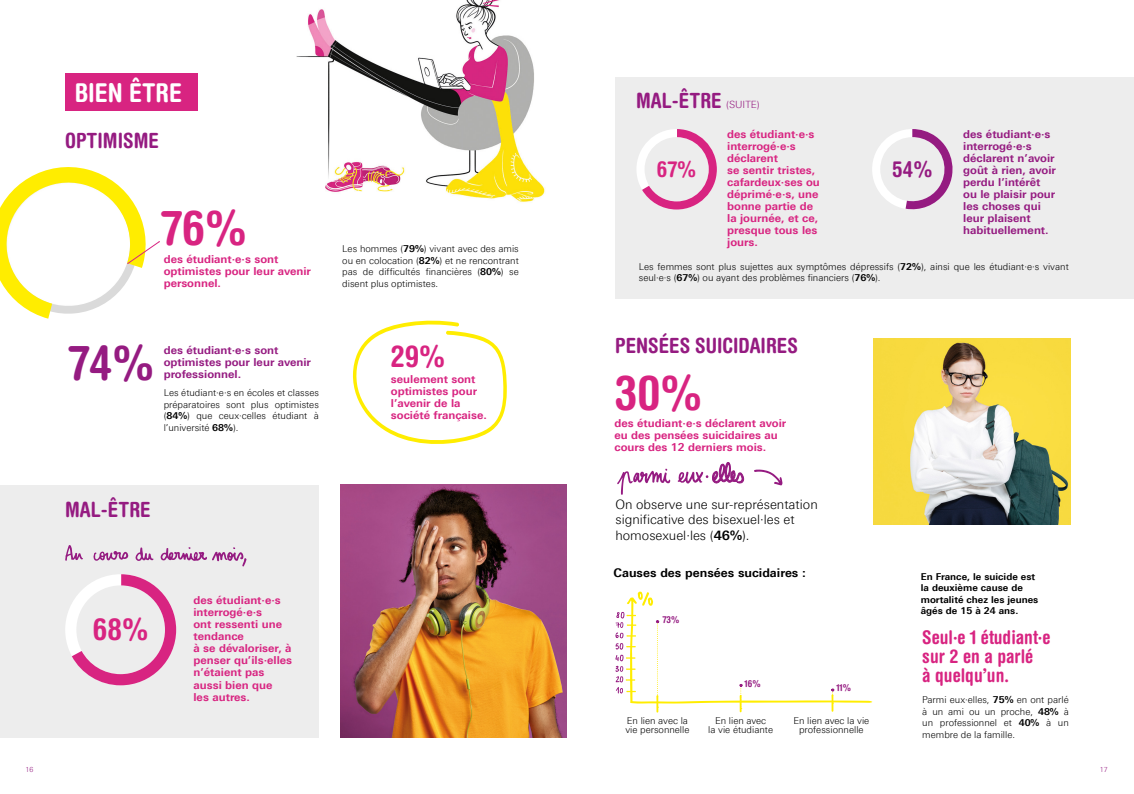
<style>
.page{position:relative;width:1134px;height:794px;background:#fff}
.page>*{position:absolute;margin:0;border:0;box-sizing:border-box;transform-origin:0 0}
.t1{font:700 condensed 48px "Helvetica Rounded LT Std";color:#d82481}
.t2{font:700 condensed 48px "Helvetica Rounded LT Std";color:#951b81}
.t3{font:700 condensed 30.3px "Helvetica Rounded LT Std";color:#d82481}
.t4{font:700 condensed 30px "Helvetica Rounded LT Std";color:#d82481}
.t5{font:700 condensed 26px "Helvetica Rounded LT Std";color:#fff}
.t6{font:700 condensed 22px "Helvetica Rounded LT Std";color:#d82481}
.t7{font:700 condensed 22px "Helvetica Rounded LT Std";color:#951b81}
.t8{font:700 condensed 21px "Helvetica Rounded LT Std";color:#951b81}
.t9{font:700 condensed 18.9px/18.9px "Helvetica Rounded LT Std";color:#d82481}
.t10{font:300 13px/15.6px "Univers Next W01";color:#000}
.t11{font:700 12px "Univers Next W01";color:#000}
.t12{font:700 11px/12px "Univers Next W01";color:#d82481}
.t13{font:700 11px/12px "Univers Next W01";color:#951b81}
.t14{font:300 9.5px/11.4px "Univers Next W01";color:#000;text-align:justify}
.t15{font:700 9.5px/11.4px "Univers Next W01";color:#000}
.t16{font:700 condensed 9.5px "Helvetica Rounded LT Std";color:#951b81}
.t17{font:300 7px "Univers Next W01";color:#951b81}
.s1{font-weight:700}
.s2{font-family:"Univers Next W01";font-weight:300;font-stretch:normal;font-size:10px}
</style>
<div class="page">
<div style="left:65px;top:73px;width:132px;height:37px;background:#d82481"></div>
<svg style="left:0;top:167px;width:160px;height:152px"></svg>
<img style="left:296px;top:0;width:249px;height:202px">
<svg style="left:353px;top:320px;width:154px;height:124px"></svg>
<div style="left:0;top:485px;width:319px;height:252px;background:#ededed"></div>
<div style="left:615px;top:77px;width:519px;height:222px;background:#ededed"></div>
<svg style="left:93px;top:551px;width:35px;height:10px"></svg>
<svg style="left:65px;top:545px;width:18px;height:16px"></svg>
<svg style="left:135px;top:547px;width:18px;height:14px"></svg>
<svg style="left:160px;top:547px;width:87px;height:19px"></svg>
<img style="left:340px;top:485px;width:227px;height:252px">
<svg style="left:65px;top:574px;width:111px;height:111px"></svg>
<svg style="left:637px;top:129px;width:80px;height:80px"></svg>
<svg style="left:872px;top:129px;width:81px;height:81px"></svg>
<img style="left:874px;top:339px;width:197px;height:185px">
<svg style="left:617px;top:469px;width:53px;height:26px"></svg>
<svg style="left:754px;top:469px;width:28px;height:16px"></svg>
<svg style="left:615px;top:591px;width:258px;height:121px"></svg>
<svg style="left:678px;top:462px;width:66px;height:22px"></svg>
<h3 class="t5" style="left:75px;top:77px;width:109px">BIEN ÊTRE</h3>
<h3 class="t8" style="left:65px;top:128px;width:95px">OPTIMISME</h3>
<h1 class="t1" style="left:161px;top:199px;width:88px">76%</h1>
<p class="t12" style="left:164px;top:253px;width:149px">des étudiant·e·s sont optimistes pour leur avenir personnel.</p>
<h1 class="t2" style="left:68px;top:333px;width:88px">74%</h1>
<p class="t13" style="left:164px;top:344px;width:149px">des étudiant·e·s sont optimistes pour leur avenir professionnel.</p>
<p class="t14" style="left:164px;top:387px;width:157px">Les étudiant·e·s en écoles et classes préparatoires sont plus optimistes (<span class="s1">84%</span>) que ceux·celles étudiant à l’université <span class="s1">68%</span>).</p>
<p class="t14" style="left:342px;top:243px;width:178px">Les hommes (<span class="s1">79%</span>) vivant avec des amis ou en colocation (<span class="s1">82%</span>) et ne rencontrant pas de difficultés financières (<span class="s1">80%</span>) se disent plus optimistes.</p>
<h3 class="t4" style="left:390px;top:337px;width:56px">29%</h3>
<p class="t12" style="left:391px;top:372px;width:97px">seulement sont optimistes pour l’avenir de la société française.</p>
<h3 class="t8" style="left:65px;top:496px;width:87px">MAL-ÊTRE</h3>
<h2 class="t3" style="left:93px;top:610px;width:57px">68%</h2>
<p class="t12" style="left:193px;top:594px;width:100px">des étudiant·e·s interrogé·e·s<br>ont ressenti une tendance<br>à se dévaloriser, à penser qu’ils·elles n’étaient pas aussi bien que<br>les autres.</p>
<h3 class="t8" style="left:636px;top:88px;width:125px">MAL-ÊTRE <span class="s2">(SUITE)</span></h3>
<p class="t13" style="left:963px;top:127px;width:94px">des étudiant·e·s interrogé·e·s déclarent n’avoir goût à rien, avoir perdu l’intérêt ou le plaisir pour les choses qui leur plaisent habituellement.</p>
<p class="t14" style="left:639px;top:261px;width:431px">Les femmes sont plus sujettes aux symptômes dépressifs (<span class="s1">72%</span>), ainsi que les étudiant·e·s vivant seul·e·s (<span class="s1">67%</span>) ou ayant des problèmes financiers (<span class="s1">76%</span>).</p>
<p class="t12" style="left:727px;top:127px;width:94px">des étudiant·e·s interrogé·e·s déclarent<br>se sentir tristes, cafardeux·ses ou déprimé·e·s, une bonne partie de la journée, et ce, presque tous les jours.</p>
<h3 class="t6" style="left:657px;top:155px;width:41px">67%</h3>
<h3 class="t7" style="left:892px;top:155px;width:42px">54%</h3>
<h3 class="t8" style="left:615px;top:332px;width:184px">PENSÉES SUICIDAIRES</h3>
<h1 class="t1" style="left:614px;top:363px;width:89px">30%</h1>
<p class="t12" style="left:614px;top:417px;width:173px">des étudiant·e·s déclarent avoir eu des pensées suicidaires au cours des 12 derniers mois.</p>
<h3 class="t10" style="left:615px;top:496px;width:204px">On observe une sur-représentation significative des bisexuel·les et homosexuel·les (<span class="s1">46%</span>).</h3>
<p class="t11" style="left:613px;top:565px;width:194px">Causes des pensées sucidaires :</p>
<p class="t15" style="left:921px;top:571px;width:119px">En France, le suicide est la deuxième cause de mortalité chez les jeunes âgés de 15 à 24 ans.</p>
<p class="t16" style="left:662px;top:614px;width:19px">73%</p>
<p class="t16" style="left:745px;top:677px;width:17px">16%</p>
<p class="t16" style="left:836px;top:682px;width:16px">11%</p>
<p class="t14" style="left:625px;top:716px;width:66px;line-height:9px">En lien avec la vie personnelle</p>
<p class="t14" style="left:708px;top:716px;width:66px;line-height:9px;text-align:center">En lien avec<br>la vie étudiante</p>
<p class="t14" style="left:793px;top:716px;width:77px;line-height:9px;text-align:center">En lien avec la vie professionnelle</p>
<h3 class="t9" style="left:922px;top:627px;width:130px">Seul·e 1 étudiant·e sur 2 en a parlé<br>à quelqu’un.</h3>
<p class="t14" style="left:922px;top:694px;width:148px">Parmi eux·elles, <span class="s1">75%</span> en ont parlé à un ami ou un proche, <span class="s1">48%</span> à un professionnel et <span class="s1">40%</span> à un membre de la famille.</p>
<p class="t17" style="left:26px;top:765px;width:9px">16</p>
<p class="t17" style="left:1100px;top:765px;width:9px">17</p>
</div>
